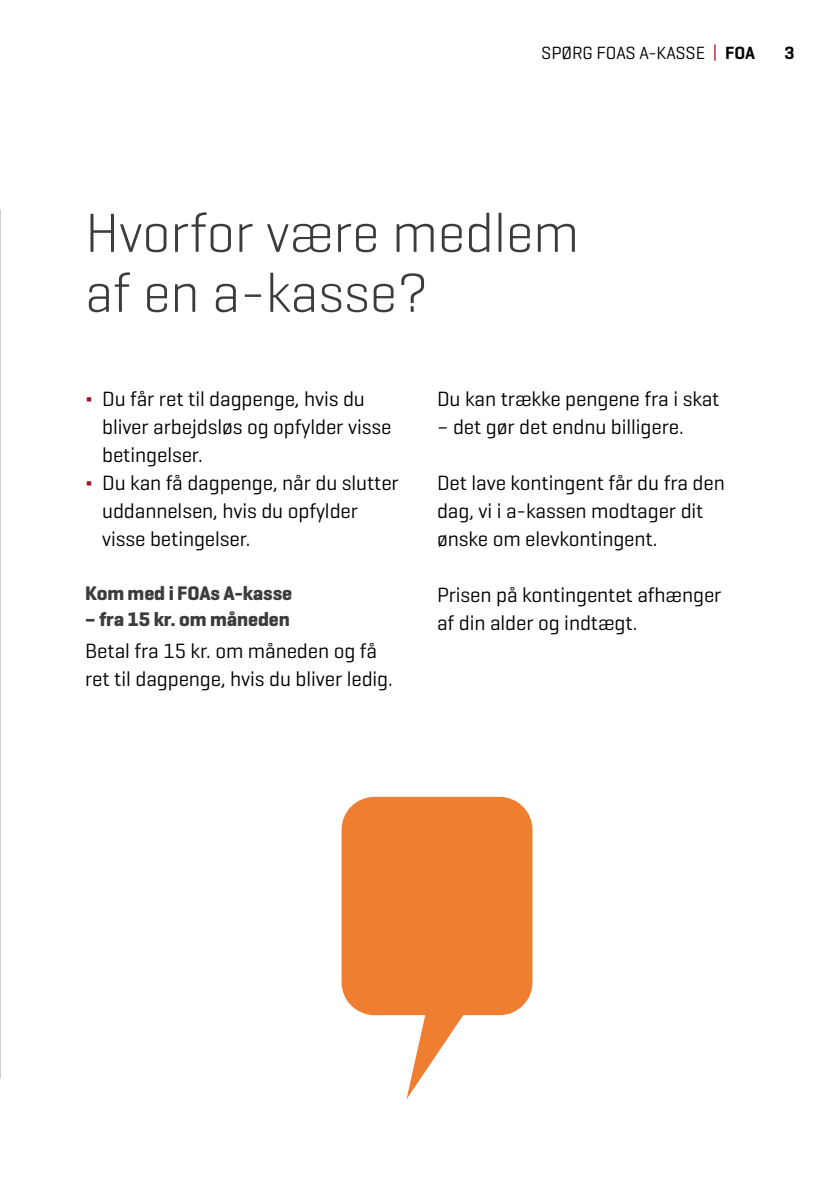
<style>
.page{position:relative;width:840px;height:1191px;background:#fff}
.page>*{position:absolute;margin:0;border:0;box-sizing:border-box;transform-origin:0 0}
.t1{font:300 56px/60px "Geogrotesque";letter-spacing:-.005em;color:#3c3c3b}
.t2{font:21px/28px "Geogrotesque";letter-spacing:-.005em;color:#000}
.t3{font:700 20px "Geogrotesque";letter-spacing:-.005em;color:#3c3c3b}
.t4{font:18px "Geogrotesque";letter-spacing:-.005em;color:#000}
.t5{font:600 18px "Geogrotesque";color:#000}
.s1{color:#ae1122}
.s2{font-weight:600}
</style>
<div class="page">
<svg style="left:341px;top:797px;width:191px;height:302px;fill:#f07e31"></svg>
<p class="t4" style="left:541px;top:42px;width:215px">SPØRG FOAS A-KASSE <span class="s1">|</span> <span class="s2">FOA</span></p>
<p class="t5" style="left:784px;top:42px;width:12px">3</p>
<h1 class="t1" style="left:85px;top:201px;width:495px">Hvorfor være medlem af en a-kasse?</h1>
<p class="t2" style="left:85px;top:384px;width:281px"><span class="s1">∆</span> Du får ret til dagpenge, hvis du</p>
<p class="t2" style="left:102px;top:412px;width:290px">bliver arbejdsløs og opfylder visse</p>
<p class="t2" style="left:102px;top:440px;width:102px">betingelser.</p>
<p class="t2" style="left:85px;top:468px;width:315px"><span class="s1">∆</span> Du kan få dagpenge, når du slutter</p>
<p class="t2" style="left:102px;top:496px;width:257px">uddannelsen, hvis du opfylder</p>
<p class="t2" style="left:102px;top:524px;width:150px">visse betingelser.</p>
<p class="t3" style="left:85px;top:580px;width:208px">Kom med i FOAs A-kasse</p>
<p class="t3" style="left:85px;top:606px;width:206px">– fra 15 kr. om måneden</p>
<p class="t2" style="left:85px;top:636px;width:309px">Betal fra 15 kr. om måneden og få ret til dagpenge, hvis du bliver ledig.</p>
<p class="t2" style="left:437px;top:384px;width:284px">Du kan trække pengene fra i skat</p>
<p class="t2" style="left:437px;top:412px;width:248px">– det gør det endnu billigere.</p>
<p class="t2" style="left:437px;top:468px;width:289px">Det lave kontingent får du fra den dag, vi i a-kassen modtager dit ønske om elevkontingent.</p>
<p class="t2" style="left:437px;top:580px;width:286px">Prisen på kontingentet afhænger af din alder og indtægt.</p>
</div>
